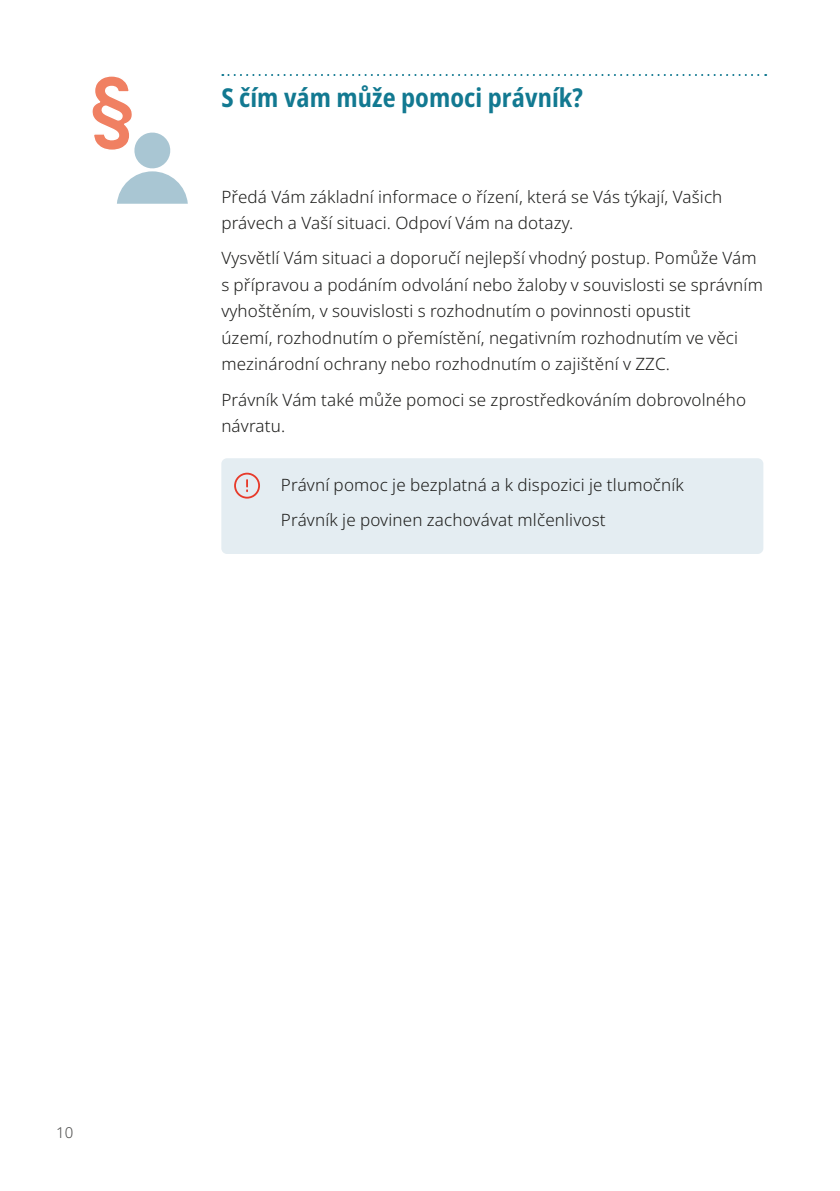
<style>
.page{position:relative;width:840px;height:1191px;background:#fff}
.page>*{position:absolute;margin:0;border:0;box-sizing:border-box;transform-origin:0 0}
.t1{font:700 26px "Noto Sans Condensed";letter-spacing:.005em;color:#127991}
.t2{font:17px/26.6px "Noto Sans";letter-spacing:.01em;color:#1d1d1b}
.t3{font:15px "Noto Sans";color:#4a4a49}
</style>
<div class="page">
<svg style="left:222px;top:74px;width:543px;height:2px"></svg>
<div style="left:221px;top:458px;width:542px;height:96px;background:#e4edf2;border-radius:6px"></div>
<svg style="left:234px;top:473px;width:26px;height:25px"></svg>
<svg style="left:92px;top:76px;width:96px;height:128px"></svg>
<h1 class="t1" style="left:221px;top:79px;width:363px">S čím vám může pomoci právník?</h1>
<p class="t2" style="left:221px;top:184px;width:502px">Předá Vám základní informace o řízení, která se Vás týkají, Vašich právech a Vaší situaci. Odpoví Vám na dotazy.</p>
<p class="t2" style="left:221px;top:245px;width:542px">Vysvětlí Vám situaci a doporučí nejlepší vhodný postup. Pomůže Vám s přípravou a podáním odvolání nebo žaloby v souvislosti se správním vyhoštěním, v souvislosti s rozhodnutím o povinnosti opustit<br>území, rozhodnutím o přemístění, negativním rozhodnutím ve věci mezinárodní ochrany nebo rozhodnutím o zajištění v ZZC.</p>
<p class="t2" style="left:221px;top:386px;width:526px">Právník Vám také může pomoci se zprostředkováním dobrovolného návratu.</p>
<p class="t2" style="left:281px;top:467px;width:404px;line-height:35px">Právní pomoc je bezplatná a k dispozici je tlumočník<br>Právník je povinen zachovávat mlčenlivost</p>
<p class="t3" style="left:56px;top:1121px;width:19px">10</p>
</div>
